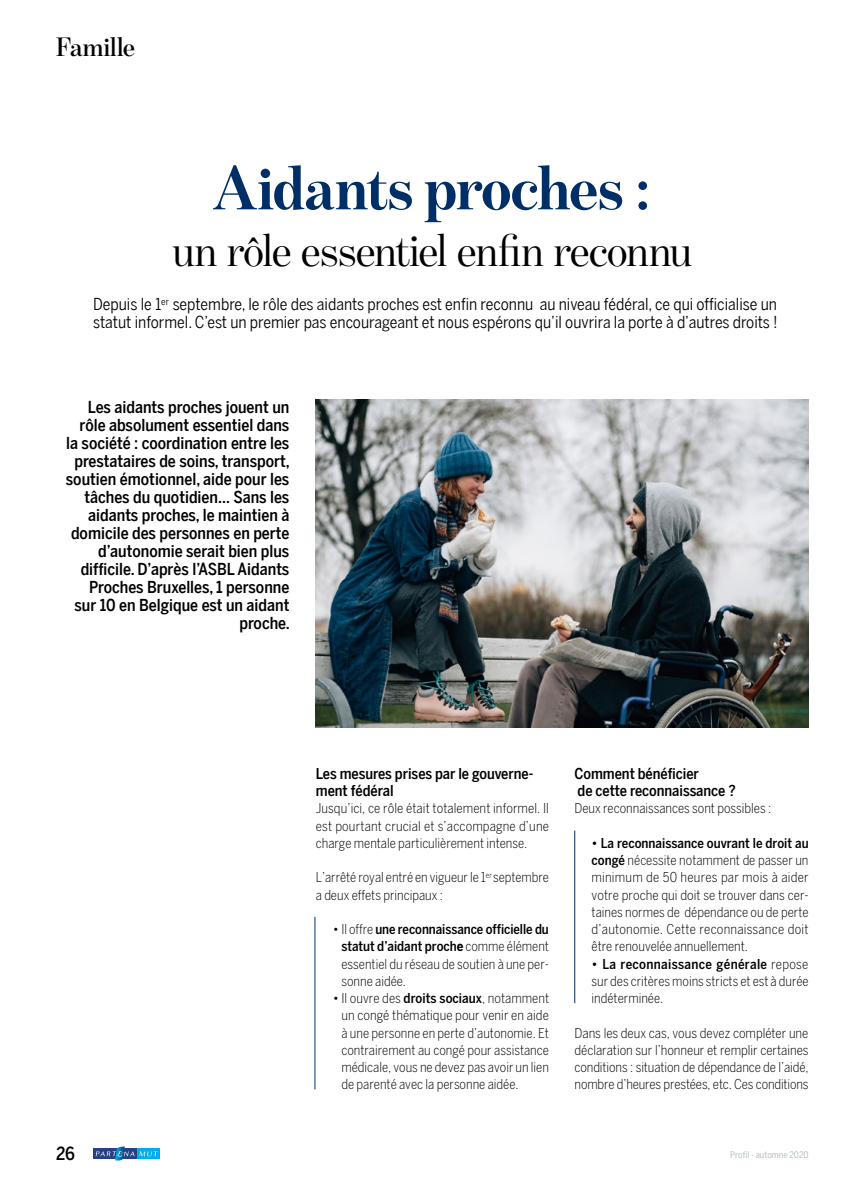
<style>
.page{position:relative;width:864px;height:1191px;background:#fff}
.page>*{position:absolute;margin:0;border:0;box-sizing:border-box;transform-origin:0 0}
.t1{font:700 63px "Benton Mod Disp";letter-spacing:-.01em;color:#002f67}
.t2{font:46.35px "Benton Mod Disp";letter-spacing:-.01em;color:#000}
.t3{font:600 27px "Benton Mod Disp";letter-spacing:.005em;color:#000}
.t4{font:500 condensed 18px "Benton Sans";color:#000}
.t5{font:500 16.5px/18px "Benton Sans Cond";color:#000;text-align:right}
.t6{font:16.5px/18px "Benton Sans Cond";color:#000}
.t7{font:500 15px/17.2px "Benton Sans Cond";color:#000}
.t8{font:300 condensed 13.5px/17.2px "Benton Sans";color:#000;text-align:justify}
.t9{font:condensed 9px "Benton Sans";color:#b5bebe}
.s1{font-weight:500}
.s2{font-weight:700}
</style>
<div class="page">
<div style="left:93px;top:1148px;width:44px;height:10px;background:#274185"></div>
<div style="left:137px;top:1148px;width:23px;height:10px;background:#00aeef"></div>
<svg style="left:96px;top:1146px;width:62px;height:14px"></svg>
<img style="left:316px;top:399px;width:492px;height:328px">
<hr style="left:314px;top:916px;width:1px;height:173px;background:#002f67">
<hr style="left:574px;top:830px;width:1px;height:173px;background:#002f67">
<h3 class="t3" style="left:56px;top:32px;width:80px">Famille</h3>
<h1 class="t1" style="left:213px;top:153px;width:439px">Aidants proches :</h1>
<h2 class="t2" style="left:173px;top:225px;width:520px">un rôle essentiel enfin reconnu</h2>
<p class="t6" style="left:93px;top:295px;width:685px">Depuis le 1<sup>er</sup> septembre, le rôle des aidants proches est enfin reconnu au niveau fédéral, ce qui officialise un statut informel. C’est un premier pas encourageant et nous espérons qu’il ouvrira la porte à d’autres droits !</p>
<p class="t5" style="left:66px;top:398px;width:225px">Les aidants proches jouent un rôle absolument essentiel dans la société : coordination entre les prestataires de soins, transport, soutien émotionnel, aide pour les tâches du quotidien… Sans les aidants proches, le maintien à domicile des personnes en perte d’autonomie serait bien plus difficile. D’après l’ASBL Aidants<br>Proches Bruxelles, 1 personne sur 10 en Belgique est un aidant proche.</p>
<p class="t7" style="left:316px;top:764px;width:219px">Les mesures prises par le gouverne&shy;ment fédéral</p>
<p class="t8" style="left:316px;top:799px;width:235px">Jusqu’ici, ce rôle était totalement informel. Il est pourtant crucial et s’accompagne d’une charge mentale particulièrement intense.</p>
<p class="t8" style="left:316px;top:868px;width:234px">L’arrêté royal entré en vigueur le 1<sup>er</sup> septembre a deux effets principaux :</p>
<p class="t8" style="left:341px;top:920px;width:209px;text-indent:-9px">• Il offre <span class="s1">une reconnaissance officielle du statut d’aidant proch</span><span class="s2">e</span> comme élément essentiel du réseau de soutien à une per&shy;sonne aidée.</p>
<p class="t8" style="left:341px;top:989px;width:209px;text-indent:-9px">• Il ouvre des <span class="s1">droits sociaux</span>, notamment un congé thématique pour venir en aide à une personne en perte d’autonomie. Et contrairement au congé pour assistance médicale, vous ne devez pas avoir un lien de parenté avec la personne aidée.</p>
<p class="t7" style="left:574px;top:764px;width:163px">Comment bénéficier<br>de cette reconnaissance ?</p>
<p class="t8" style="left:574px;top:799px;width:198px">Deux reconnaissances sont possibles :</p>
<p class="t8" style="left:591px;top:834px;width:218px"><span class="s1">• La reconnaissance ouvrant le droit au congé</span> nécessite notamment de passer un minimum de 50 heures par mois à aider votre proche qui doit se trouver dans cer&shy;taines normes de dépendance ou de perte d’autonomie. Cette reconnaissance doit être renouvelée annuellement.</p>
<p class="t8" style="left:591px;top:955px;width:218px"><span class="s1">• La reconnaissance générale</span> repose sur des critères moins stricts et est à durée indéterminée.</p>
<p class="t8" style="left:574px;top:1024px;width:235px">Dans les deux cas, vous devez compléter une déclaration sur l’honneur et remplir certaines conditions : situation de dépendance de l’aidé, nombre d’heures prestées, etc. Ces conditions</p>
<h3 class="t4" style="left:56px;top:1142px;width:20px">26</h3>
<p class="t9" style="left:729px;top:1149px;width:80px">Profil - automne 2020</p>
</div>
